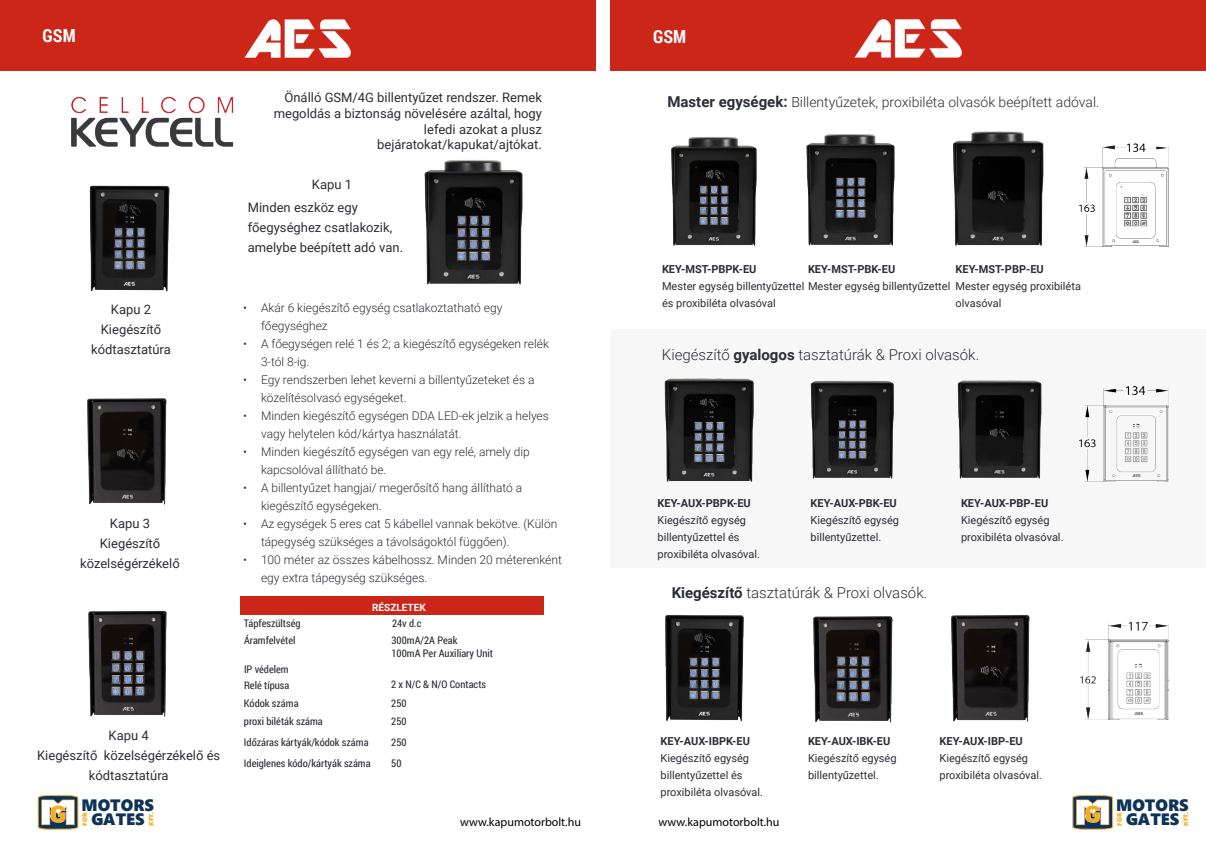
<style>
.page{position:relative;width:1206px;height:842px;background:#fff}
.page>*{position:absolute;margin:0;border:0;box-sizing:border-box;transform-origin:0 0}
.t1{font:700 18px "Roboto Condensed";letter-spacing:.005em;color:#fff}
.t2{font:16.5px "Segoe UI Black";color:#0e3357}
.t3{font:300 15px "Roboto";color:#2c2e35}
.t4{font:300 14px "Roboto";color:#2c2e35}
.t5{font:13px/20px "Roboto";color:#2c2e35;text-align:center}
.t6{font:300 12px/18px "Roboto";color:#2c2e35}
.t7{font:12px "Myriad Pro";color:#000}
.t8{font:11px/17px "Roboto";color:#2c2e35}
.t9{font:700 11px "Roboto";color:#2c2e35}
.t10{font:10.5px/12.6px "Roboto Condensed";color:#2c2e35}
.t11{font:700 10px "Roboto";color:#fff}
.t12{font:6.4px "Segoe UI Black";color:#f6ae1d}
.s1{font-weight:700;font-size:15px}
.s2{font-weight:700}
</style>
<div class="page">
<img style="left:71px;top:96px;width:163px;height:51px">
<img style="left:90px;top:185px;width:80px;height:107px">
<img style="left:424px;top:160px;width:98px;height:125px">
<img style="left:87px;top:398px;width:79px;height:107px">
<img style="left:88px;top:610px;width:79px;height:107px">
<div style="left:240px;top:596px;width:303px;height:19px;background:#cb2618"></div>
<div style="left:0;top:0;width:595px;height:71px;background:#cb2618"></div>
<img style="left:244px;top:19px;width:107px;height:39px">
<div style="left:610px;top:0;width:596px;height:71px;background:#cb2618"></div>
<img style="left:854px;top:19px;width:108px;height:39px">
<div style="left:610px;top:329px;width:596px;height:238px;background:#f7f7f8"></div>
<img style="left:665px;top:615px;width:79px;height:107px">
<img style="left:671px;top:137px;width:86px;height:109px">
<img style="left:664px;top:378px;width:90px;height:104px">
<img style="left:953px;top:131px;width:91px;height:115px">
<img style="left:958px;top:380px;width:84px;height:99px">
<img style="left:806px;top:134px;width:89px;height:112px">
<img style="left:810px;top:380px;width:84px;height:99px">
<img style="left:951px;top:614px;width:79px;height:108px">
<img style="left:813px;top:616px;width:79px;height:106px">
<svg style="left:37px;top:795px;width:42px;height:35px"></svg>
<svg style="left:1072px;top:795px;width:41px;height:35px"></svg>
<img style="left:1080px;top:143px;width:88px;height:104px">
<img style="left:1080px;top:386px;width:88px;height:96px">
<img style="left:1080px;top:621px;width:88px;height:99px">
<h1 class="t1" style="left:43px;top:23px;width:35px">GSM</h1>
<h1 class="t1" style="left:653px;top:24px;width:35px">GSM</h1>
<p class="t5" style="left:91px;top:299px;width:81px">Kapu 2<br>Kiegészítő kódtasztatúra</p>
<p class="t5" style="left:80px;top:513px;width:101px">Kapu 3<br>Kiegészítő közelségérzékelő</p>
<p class="t5" style="left:37px;top:725px;width:185px">Kapu 4<br>Kiegészítő közelségérzékelő és kódtasztatúra</p>
<h2 class="t2" style="left:81px;top:793px;width:74px">MOTORS</h2>
<p class="t12" style="left:80px;top:826px;width:14px;rotate:-90deg">FOR</p>
<h2 class="t2" style="left:91px;top:807px;width:55px">GATES</h2>
<p class="t12" style="left:146px;top:826px;width:16px;rotate:-90deg">KFT.</p>
<p class="t5" style="left:274px;top:89px;width:270px;line-height:15.6px;text-align:right">Önálló GSM/4G billentyűzet rendszer. Remek megoldás a biztonság növelésére azáltal, hogy lefedi azokat a plusz bejáratokat/kapukat/ajtókat.</p>
<p class="t5" style="left:312px;top:174px;width:42px">Kapu 1</p>
<p class="t5" style="left:248px;top:197px;width:157px;text-align:left">Minden eszköz egy főegységhez csatlakozik, amelybe beépített adó van.</p>
<p class="t6" style="left:261px;top:299px;width:243px;text-indent:-18px">• Akár 6 kiegészítő egység csatlakoztatható egy főegységhez</p>
<p class="t6" style="left:261px;top:335px;width:289px;text-indent:-18px">• A főegységen relé 1 és 2; a kiegészítő egységeken relék<br>3-tól 8-ig.</p>
<p class="t6" style="left:261px;top:371px;width:275px;text-indent:-18px">• Egy rendszerben lehet keverni a billentyűzeteket és a közelítésolvasó egységeket.</p>
<p class="t6" style="left:261px;top:407px;width:289px;text-indent:-18px">• Minden kiegészítő egységen DDA LED-ek jelzik a helyes vagy helytelen kód/kártya használatát.</p>
<p class="t6" style="left:261px;top:443px;width:270px;text-indent:-18px">• Minden kiegészítő egységen van egy relé, amely dip kapcsolóval állítható be.</p>
<p class="t6" style="left:261px;top:479px;width:263px;text-indent:-18px">• A billentyűzet hangjai/ megerősítő hang állítható a kiegészítő egységeken.</p>
<p class="t6" style="left:261px;top:515px;width:298px;text-indent:-18px">• Az egységek 5 eres cat 5 kábellel vannak bekötve. (Külön tápegység szükséges a távolságoktól függően).</p>
<p class="t6" style="left:261px;top:551px;width:302px;text-indent:-18px">• 100 méter az összes kábelhossz. Minden 20 méterenként egy extra tápegység szükséges.</p>
<p class="t11" style="left:372px;top:600px;width:55px">RÉSZLETEK</p>
<p class="t10" style="left:244px;top:616px;width:58px">Tápfeszültség</p>
<p class="t10" style="left:392px;top:617px;width:31px">24v d.c</p>
<p class="t10" style="left:244px;top:634px;width:53px">Áramfelvétel</p>
<p class="t10" style="left:392px;top:634px;width:103px">300mA/2A Peak<br>100mA Per Auxiliary Unit</p>
<p class="t10" style="left:244px;top:661px;width:47px;line-height:15.9px">IP védelem<br>Relé típusa</p>
<p class="t10" style="left:391px;top:678px;width:96px">2 x N/C &amp; N/O Contacts</p>
<p class="t4" style="left:667px;top:92px;width:434px"><span class="s1">Master egységek:</span> Billentyűzetek, proxibiléta olvasók beépített adóval.</p>
<p class="t9" style="left:956px;top:261px;width:90px">KEY-MST-PBP-EU</p>
<p class="t8" style="left:956px;top:277px;width:127px">Mester egység proxibiléta olvasóval</p>
<p class="t9" style="left:808px;top:261px;width:89px">KEY-MST-PBK-EU</p>
<p class="t9" style="left:662px;top:261px;width:96px">KEY-MST-PBPK-EU</p>
<p class="t8" style="left:662px;top:277px;width:290px">Mester egység billentyűzettel Mester egység billentyűzettel és proxibiléta olvasóval</p>
<p class="t3" style="left:662px;top:344px;width:319px">Kiegészítő <span class="s2">gyalogos</span> tasztatúrák &amp; Proxi olvasók.</p>
<p class="t9" style="left:658px;top:496px;width:95px">KEY-AUX-PBPK-EU</p>
<p class="t8" style="left:658px;top:512px;width:104px">Kiegészítő egység billentyűzettel és proxibiléta olvasóval.</p>
<p class="t9" style="left:810px;top:496px;width:88px">KEY-AUX-PBK-EU</p>
<p class="t8" style="left:810px;top:512px;width:90px">Kiegészítő egység billentyűzettel.</p>
<p class="t3" style="left:672px;top:582px;width:257px"><span class="s2">Kiegészítő</span> tasztatúrák &amp; Proxi olvasók.</p>
<p class="t9" style="left:961px;top:495px;width:89px">KEY-AUX-PBP-EU</p>
<p class="t8" style="left:961px;top:511px;width:104px">Kiegészítő egység proxibiléta olvasóval.</p>
<p class="t10" style="left:244px;top:697px;width:56px">Kódok száma</p>
<p class="t10" style="left:391px;top:697px;width:17px">250</p>
<p class="t10" style="left:244px;top:715px;width:80px">proxi biléták száma</p>
<p class="t10" style="left:391px;top:715px;width:17px">250</p>
<p class="t10" style="left:244px;top:736px;width:126px">Időzáras kártyák/kódok száma</p>
<p class="t10" style="left:391px;top:736px;width:17px">250</p>
<p class="t10" style="left:244px;top:756px;width:128px">Ideiglenes kódo/kártyák száma</p>
<p class="t10" style="left:391px;top:756px;width:12px">50</p>
<p class="t9" style="left:939px;top:733px;width:85px">KEY-AUX-IBP-EU</p>
<p class="t8" style="left:939px;top:749px;width:104px">Kiegészítő egység proxibiléta olvasóval.</p>
<p class="t9" style="left:808px;top:733px;width:84px">KEY-AUX-IBK-EU</p>
<p class="t8" style="left:808px;top:749px;width:90px">Kiegészítő egység billentyűzettel.</p>
<p class="t9" style="left:661px;top:733px;width:91px">KEY-AUX-IBPK-EU</p>
<p class="t8" style="left:661px;top:749px;width:104px">Kiegészítő egység billentyűzettel és proxibiléta olvasóval.</p>
<h2 class="t2" style="left:1116px;top:793px;width:74px">MOTORS</h2>
<p class="t7" style="left:460px;top:814px;width:122px">www.kapumotorbolt.hu</p>
<p class="t7" style="left:659px;top:814px;width:122px">www.kapumotorbolt.hu</p>
<p class="t12" style="left:1115px;top:826px;width:14px;rotate:-90deg">FOR</p>
<h2 class="t2" style="left:1126px;top:807px;width:55px">GATES</h2>
<p class="t12" style="left:1181px;top:826px;width:16px;rotate:-90deg">KFT.</p>
</div>
